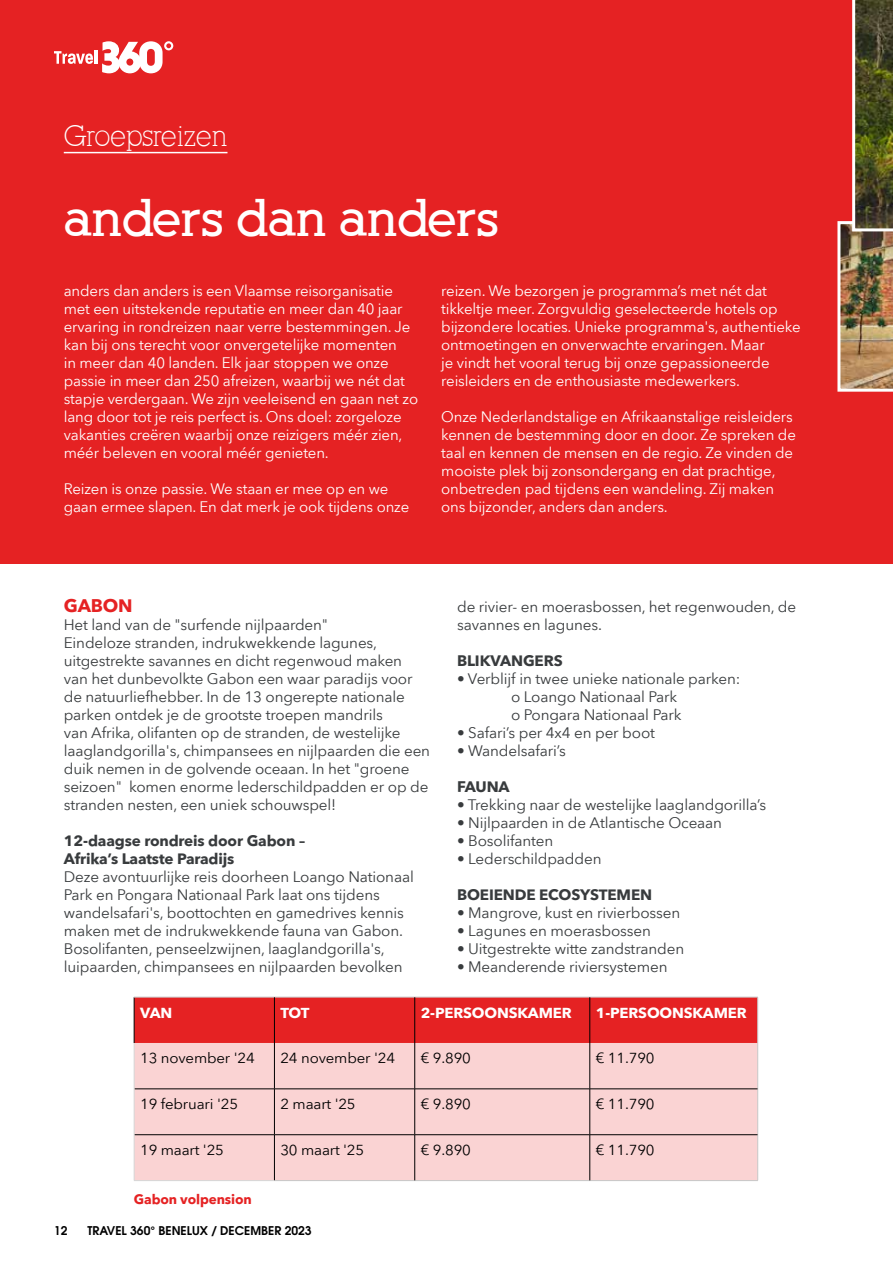
<style>
.page{position:relative;width:893px;height:1263px;background:#fff}
.page>*{position:absolute;margin:0;border:0;box-sizing:border-box;transform-origin:0 0}
.t1{font:700 49.5px "Alexandria FLF";letter-spacing:-.01em;color:#fff}
.t2{font:28.8px "Alexandria FLF";letter-spacing:-.01em;color:#fff}
.t3{font:700 18px "Avenir Next";letter-spacing:-.01em;color:#e52223}
.t4{font:15px/18px "Avenir Next";letter-spacing:-.01em;color:#383b3d}
.t5{font:15px/18px "Avenir Next";letter-spacing:-.01em;color:#fff}
.t6{font:700 15px/18px "Avenir Next";letter-spacing:-.01em;color:#383b3d}
.t7{font:14.4px "Avenir Next";letter-spacing:-.01em;color:#000;scale:1.04 1}
.t8{font:700 14.4px "Avenir Next";letter-spacing:-.01em;color:#fff;scale:1.04 1}
.t9{font:700 13.5px "Avenir Next";letter-spacing:-.01em;color:#e52223}
.t10{font:600 12px "Avant Garde LT";color:#000}
</style>
<div class="page">
<div style="left:0;top:0;width:893px;height:563px;background:#e52223"></div>
<img style="left:837px;top:0;width:56px;height:392px">
<svg style="left:54px;top:51px;width:39px;height:13px"></svg>
<hr style="left:95px;top:50px;width:3px;height:14px;background:#fff">
<svg style="left:102px;top:41px;width:71px;height:32px"></svg>
<hr style="left:64px;top:152px;width:163px;height:1px;background:#fff">
<div style="left:135px;top:998px;width:622px;height:45px;background:#e52223"></div>
<div style="left:135px;top:1043px;width:622px;height:137px;background:#fad3d3"></div>
<hr style="left:274px;top:997px;width:141px;height:1px;background:#c7c7c7">
<hr style="left:415px;top:997px;width:175px;height:1px;background:#c7c7c7">
<hr style="left:590px;top:997px;width:168px;height:1px;background:#c7c7c7">
<hr style="left:757px;top:997px;width:1px;height:46px;background:#c7c7c7">
<hr style="left:757px;top:1043px;width:1px;height:46px;background:#c7c7c7">
<hr style="left:757px;top:1089px;width:1px;height:46px;background:#c7c7c7">
<hr style="left:757px;top:1135px;width:1px;height:45px;background:#c7c7c7">
<hr style="left:274px;top:1180px;width:141px;height:1px;background:#c7c7c7">
<hr style="left:415px;top:1180px;width:175px;height:1px;background:#c7c7c7">
<hr style="left:590px;top:1180px;width:168px;height:1px;background:#c7c7c7">
<hr style="left:414px;top:997px;width:1px;height:46px;background:#000">
<hr style="left:589px;top:997px;width:1px;height:46px;background:#000">
<hr style="left:274px;top:1043px;width:1px;height:46px;background:#000">
<hr style="left:414px;top:1043px;width:1px;height:46px;background:#000">
<hr style="left:589px;top:1043px;width:1px;height:46px;background:#000">
<hr style="left:134px;top:1088px;width:140px;height:1px;background:#000">
<hr style="left:274px;top:1088px;width:141px;height:1px;background:#000">
<hr style="left:274px;top:1089px;width:1px;height:45px;background:#000">
<hr style="left:415px;top:1088px;width:175px;height:1px;background:#000">
<hr style="left:414px;top:1089px;width:1px;height:45px;background:#000">
<hr style="left:590px;top:1088px;width:167px;height:1px;background:#000">
<hr style="left:589px;top:1089px;width:1px;height:45px;background:#000">
<hr style="left:134px;top:1134px;width:140px;height:1px;background:#000">
<hr style="left:274px;top:1134px;width:141px;height:1px;background:#000">
<hr style="left:274px;top:1135px;width:1px;height:45px;background:#000">
<hr style="left:415px;top:1134px;width:175px;height:1px;background:#000">
<hr style="left:414px;top:1135px;width:1px;height:45px;background:#000">
<hr style="left:590px;top:1134px;width:167px;height:1px;background:#000">
<hr style="left:589px;top:1135px;width:1px;height:45px;background:#000">
<hr style="left:134px;top:1043px;width:1px;height:46px;background:#d6d6d6">
<hr style="left:134px;top:1089px;width:1px;height:46px;background:#d6d6d6">
<hr style="left:134px;top:1135px;width:1px;height:45px;background:#d6d6d6">
<hr style="left:134px;top:1180px;width:140px;height:1px;background:#d6d6d6">
<hr style="left:134px;top:997px;width:1px;height:46px;background:#000">
<hr style="left:134px;top:997px;width:140px;height:1px;background:#c7c7c7">
<hr style="left:274px;top:997px;width:1px;height:46px;background:#000">
<h2 class="t2" style="left:64px;top:120px;width:165px">Groepsreizen</h2>
<h1 class="t1" style="left:64px;top:193px;width:436px">anders dan anders</h1>
<p class="t5" style="left:64px;top:281px;width:356px">anders dan anders is een Vlaamse reisorganisatie met een uitstekende reputatie en meer dan 40 jaar ervaring in rondreizen naar verre bestemmingen. Je kan bij ons terecht voor onvergetelijke momenten<br>in meer dan 40 landen. Elk jaar stoppen we onze passie in meer dan 250 afreizen, waarbij we nét dat stapje verdergaan. We zijn veeleisend en gaan net zo lang door tot je reis perfect is. Ons doel: zorgeloze vakanties creëren waarbij onze reizigers méér zien, méér beleven en vooral méér genieten.</p>
<p class="t5" style="left:64px;top:479px;width:347px">Reizen is onze passie. We staan er mee op en we gaan ermee slapen. En dat merk je ook tijdens onze</p>
<p class="t5" style="left:441px;top:281px;width:361px">reizen. We bezorgen je programma’s met nét dat tikkeltje meer. Zorgvuldig geselecteerde hotels op bijzondere locaties. Unieke programma's, authentieke ontmoetingen en onverwachte ervaringen. Maar<br>je vindt het vooral terug bij onze gepassioneerde reisleiders en de enthousiaste medewerkers.</p>
<p class="t5" style="left:441px;top:407px;width:356px">Onze Nederlandstalige en Afrikaanstalige reisleiders kennen de bestemming door en door. Ze spreken de taal en kennen de mensen en de regio. Ze vinden de mooiste plek bij zonsondergang en dat prachtige, onbetreden pad tijdens een wandeling. Zij maken ons bijzonder, anders dan anders.</p>
<p class="t3" style="left:64px;top:590px;width:70px">GABON</p>
<p class="t4" style="left:64px;top:615px;width:368px">Het land van de "surfende nijlpaarden"<br>Eindeloze stranden, indrukwekkende lagunes, uitgestrekte savannes en dicht regenwoud maken<br>van het dunbevolkte Gabon een waar paradijs voor de natuurliefhebber. In de 13 ongerepte nationale parken ontdek je de grootste troepen mandrils<br>van Afrika, olifanten op de stranden, de westelijke laaglandgorilla's, chimpansees en nijlpaarden die een duik nemen in de golvende oceaan. In het "groene seizoen" komen enorme lederschildpadden er op de stranden nesten, een uniek schouwspel!</p>
<p class="t6" style="left:64px;top:832px;width:243px">12-daagse rondreis door Gabon –<br>Afrika’s Laatste Paradijs</p>
<p class="t4" style="left:64px;top:867px;width:352px">Deze avontuurlijke reis doorheen Loango Nationaal Park en Pongara Nationaal Park laat ons tijdens wandelsafari's, boottochten en gamedrives kennis maken met de indrukwekkende fauna van Gabon.<br>Bosolifanten, penseelzwijnen, laaglandgorilla's, luipaarden, chimpansees en nijlpaarden bevolken</p>
<p class="t4" style="left:457px;top:597px;width:341px">de rivier- en moerasbossen, het regenwouden, de savannes en lagunes.</p>
<p class="t6" style="left:457px;top:652px;width:107px">BLIKVANGERS</p>
<p class="t4" style="left:511px;top:669px;width:231px;text-indent:-54px">• Verblijf in twee unieke nationale parken: o Loango Nationaal Park<br>o Pongara Nationaal Park</p>
<p class="t4" style="left:457px;top:723px;width:199px">• Safari’s per 4x4 en per boot</p>
<p class="t4" style="left:457px;top:741px;width:110px">• Wandelsafari’s</p>
<p class="t6" style="left:457px;top:778px;width:54px">FAUNA</p>
<p class="t4" style="left:457px;top:795px;width:311px">• Trekking naar de westelijke laaglandgorilla’s</p>
<p class="t4" style="left:457px;top:813px;width:266px">• Nijlpaarden in de Atlantische Oceaan</p>
<p class="t4" style="left:457px;top:831px;width:98px">• Bosolifanten</p>
<p class="t4" style="left:457px;top:849px;width:146px">• Lederschildpadden</p>
<p class="t6" style="left:457px;top:886px;width:197px">BOEIENDE ECOSYSTEMEN</p>
<p class="t4" style="left:457px;top:903px;width:225px">• Mangrove, kust en rivierbossen</p>
<p class="t4" style="left:457px;top:921px;width:195px">• Lagunes en moerasbossen</p>
<p class="t4" style="left:457px;top:939px;width:229px">• Uitgestrekte witte zandstranden</p>
<p class="t4" style="left:457px;top:957px;width:212px">• Meanderende riviersystemen</p>
<p class="t8" style="left:140px;top:1000px;width:33px">VAN</p>
<p class="t8" style="left:280px;top:1000px;width:29px">TOT</p>
<p class="t8" style="left:421px;top:1000px;width:147px">2-PERSOONSKAMER</p>
<p class="t8" style="left:596px;top:1000px;width:147px">1-PERSOONSKAMER</p>
<p class="t7" style="left:140px;top:1046px;width:112px">13 november '24</p>
<p class="t7" style="left:280px;top:1046px;width:112px">24 november '24</p>
<p class="t7" style="left:421px;top:1046px;width:50px">€ 9.890</p>
<p class="t7" style="left:596px;top:1046px;width:58px">€ 11.790</p>
<p class="t7" style="left:140px;top:1092px;width:96px">19 februari '25</p>
<p class="t7" style="left:280px;top:1092px;width:74px">2 maart '25</p>
<p class="t7" style="left:421px;top:1092px;width:50px">€ 9.890</p>
<p class="t7" style="left:596px;top:1092px;width:58px">€ 11.790</p>
<p class="t7" style="left:140px;top:1138px;width:82px">19 maart '25</p>
<p class="t7" style="left:280px;top:1138px;width:82px">30 maart '25</p>
<p class="t7" style="left:421px;top:1138px;width:50px">€ 9.890</p>
<p class="t7" style="left:596px;top:1138px;width:58px">€ 11.790</p>
<p class="t9" style="left:134px;top:1187px;width:119px">Gabon volpension</p>
<p class="t10" style="left:54px;top:1222px;width:15px">12</p>
<p class="t10" style="left:88px;top:1222px;width:226px">TRAVEL 360° BENELUX / DECEMBER 2023</p>
</div>
